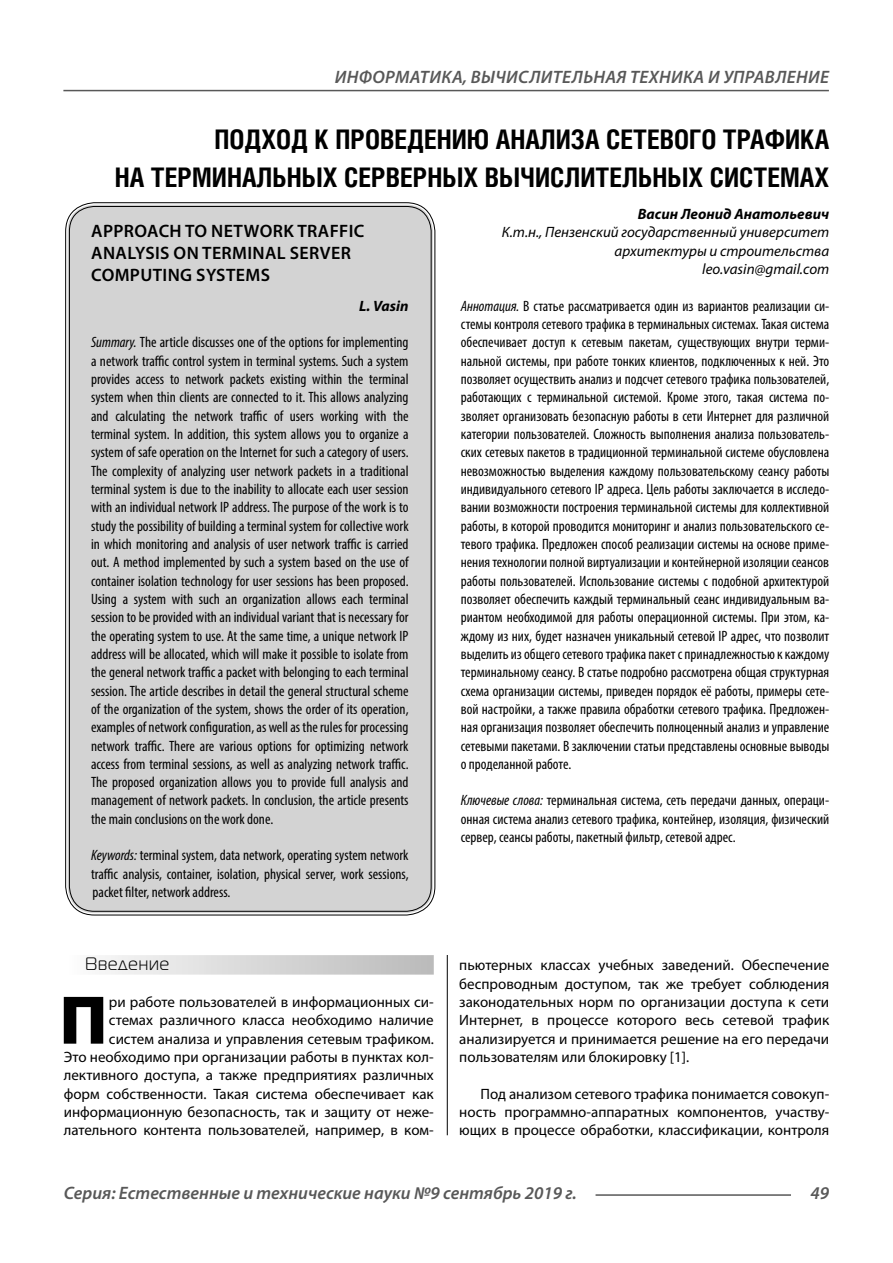
<style>
.page{position:relative;width:893px;height:1263px;background:#fff}
.page>*{position:absolute;margin:0;border:0;box-sizing:border-box;transform-origin:0 0}
.t1{font:900 69.3px "Myriad Pro";color:#000}
.t2{font:700 27px/37.5px "Helios Cond C";color:#000;text-align:right}
.t3{font:600 18px/21.6px "Myriad Pro";letter-spacing:.02em;color:#000}
.t4{font:italic 600 18px "Myriad Pro";color:#585858}
.t5{font:italic 600 18px "Myriad Pro";letter-spacing:.02em;color:#585858}
.t6{font:18px "Magistral C";letter-spacing:.05em;color:#000}
.t7{font:condensed 15px/18.3px "Myriad Pro";color:#000;text-align:justify}
.t8{font:15px/18.3px "Myriad Pro";color:#000;text-align:justify}
.t9{font:italic 15px/18.3px "Myriad Pro";color:#000;text-align:right}
.t10{font:italic 700 15px "Myriad Pro";color:#000}
.s1{font-style:italic}
</style>
<div class="page">
<hr style="left:447px;top:128px;width:1px;height:1007px;background:#000">
<div style="left:43px;top:0;width:786px;height:955px;background:#fff"></div>
<div style="left:64px;top:955px;width:370px;height:20px;background:linear-gradient(to right,#fcfcfc,#bababa)"></div>
<div style="left:68px;top:205px;width:365px;height:708px;background:#d3d3d3;border-radius:27px"></div>
<hr style="left:595px;top:1194px;width:196px;height:2px;background:#585858">
<hr style="left:63px;top:90px;width:766px;height:1px;background:#585858">
<p class="t5" style="left:335px;top:71px;width:496px">ИНФОРМАТИКА, ВЫЧИСЛИТЕЛЬНАЯ ТЕХНИКА И УПРАВЛЕНИЕ</p>
<h2 class="t2" style="left:115px;top:123px;width:716px">ПОДХОД К ПРОВЕДЕНИЮ АНАЛИЗА СЕТЕВОГО ТРАФИКА<br>НА ТЕРМИНАЛЬНЫХ СЕРВЕРНЫХ ВЫЧИСЛИТЕЛЬНЫХ СИСТЕМАХ</h2>
<p class="t10" style="left:638px;top:208px;width:193px">Васин Леонид Анатольевич</p>
<p class="t9" style="left:502px;top:224px;width:329px">К.т.н., Пензенский государственный университет архитектуры и строительства leo.vasin@gmail.com</p>
<p class="t7" style="left:461px;top:298px;width:370px"><span class="s1">Аннотация.</span> В статье рассматривается один из вариантов реализации си&shy;стемы контроля сетевого трафика в терминальных системах. Такая система обеспечивает доступ к сетевым пакетам, существующих внутри терми&shy;нальной системы, при работе тонких клиентов, подключенных к ней. Это позволяет осуществить анализ и подсчет сетевого трафика пользователей, работающих с терминальной системой. Кроме этого, такая система по&shy;зволяет организовать безопасную работы в сети Интернет для различной категории пользователей. Сложность выполнения анализа пользователь&shy;ских сетевых пакетов в традиционной терминальной системе обусловлена невозможностью выделения каждому пользовательскому сеансу работы индивидуального сетевого IP адреса. Цель работы заключается в исследо&shy;вании возможности построения терминальной системы для коллективной работы, в которой проводится мониторинг и анализ пользовательского се&shy;тевого трафика. Предложен способ реализации системы на основе приме&shy;нения технологии полной виртуализации и контейнерной изоляции сеансов работы пользователей. Использование системы с подобной архитектурой позволяет обеспечить каждый терминальный сеанс индивидуальным ва&shy;риантом необходимой для работы операционной системы. При этом, ка&shy;ждому из них, будет назначен уникальный сетевой IP адрес, что позволит выделить из общего сетевого трафика пакет с принадлежностью к каждому терминальному сеансу. В статье подробно рассмотрена общая структурная схема организации системы, приведен порядок её работы, примеры сете&shy;вой настройки, а также правила обработки сетевого трафика. Предложен&shy;ная организация позволяет обеспечить полноценный анализ и управление сетевыми пакетами. В заключении статьи представлены основные выводы о проделанной работе.</p>
<p class="t7" style="left:461px;top:793px;width:370px"><span class="s1">Ключевые слова:</span> терминальная система, сеть передачи данных, операци&shy;онная система анализ сетевого трафика, контейнер, изоляция, физический сервер, сеансы работы, пакетный фильтр, сетевой адрес.</p>
<p class="t3" style="left:91px;top:222px;width:275px">APPROACH TO NETWORK TRAFFIC<br>ANALYSIS ON TERMINAL SERVER<br>COMPUTING SYSTEMS</p>
<p class="t10" style="left:359px;top:300px;width:51px">L. Vasin</p>
<p class="t7" style="left:91px;top:335px;width:319px"><span class="s1">Summary.</span> The article discusses one of the options for implementing a network traffic control system in terminal systems. Such a system provides access to network packets existing within the terminal system when thin clients are connected to it. This allows analyzing and calculating the network traffic of users working with the terminal system. In addition, this system allows you to organize a system of safe operation on the Internet for such a category of users.<br>The complexity of analyzing user network packets in a traditional terminal system is due to the inability to allocate each user session with an individual network IP address. The purpose of the work is to study the possibility of building a terminal system for collective work in which monitoring and analysis of user network traffic is carried out. A method implemented by such a system based on the use of container isolation technology for user sessions has been proposed.<br>Using a system with such an organization allows each terminal session to be provided with an individual variant that is necessary for the operating system to use. At the same time, a unique network IP address will be allocated, which will make it possible to isolate from the general network traffic a packet with belonging to each terminal session. The article describes in detail the general structural scheme of the organization of the system, shows the order of its operation, examples of network configuration, as well as the rules for processing network traffic. There are various options for optimizing network access from terminal sessions, as well as analyzing network traffic.<br>The proposed organization allows you to provide full analysis and management of network packets. In conclusion, the article presents the main conclusions on the work done.</p>
<p class="t7" style="left:91px;top:848px;width:319px"><span class="s1">Keywords:</span> terminal system, data network, operating system network traffic analysis, container, isolation, physical server, work sessions, packet filter, network address.</p>
<p class="t6" style="left:85px;top:957px;width:86px">Введение</p>
<h1 class="t1" style="left:59px;top:994px;width:50px">П</h1>
<p class="t8" style="left:64px;top:994px;width:371px;text-align:right">ри работе пользователей в информационных си&shy;стемах различного класса необходимо наличие систем анализа и управления сетевым трафиком.<br>Это необходимо при организации работы в пунктах кол&shy;лективного доступа, а также предприятиях различных форм собственности. Такая система обеспечивает как информационную безопасность, так и защиту от неже&shy;лательного контента пользователей, например, в ком-</p>
<p class="t8" style="left:459px;top:957px;width:371px">пьютерных классах учебных заведений. Обеспечение беспроводным доступом, так же требует соблюдения законодательных норм по организации доступа к сети Интернет, в процессе которого весь сетевой трафик анализируется и принимается решение на его передачи пользователям или блокировку [1].</p>
<p class="t8" style="left:459px;top:1086px;width:371px;text-indent:21px">Под анализом сетевого трафика понимается совокуп&shy;ность программно-аппаратных компонентов, участву&shy;ющих в процессе обработки, классификации, контроля</p>
<p class="t4" style="left:64px;top:1186px;width:514px">Серия: Естественные и технические науки №9 сентябрь 2019 г.</p>
<p class="t4" style="left:810px;top:1186px;width:20px">49</p>
</div>
